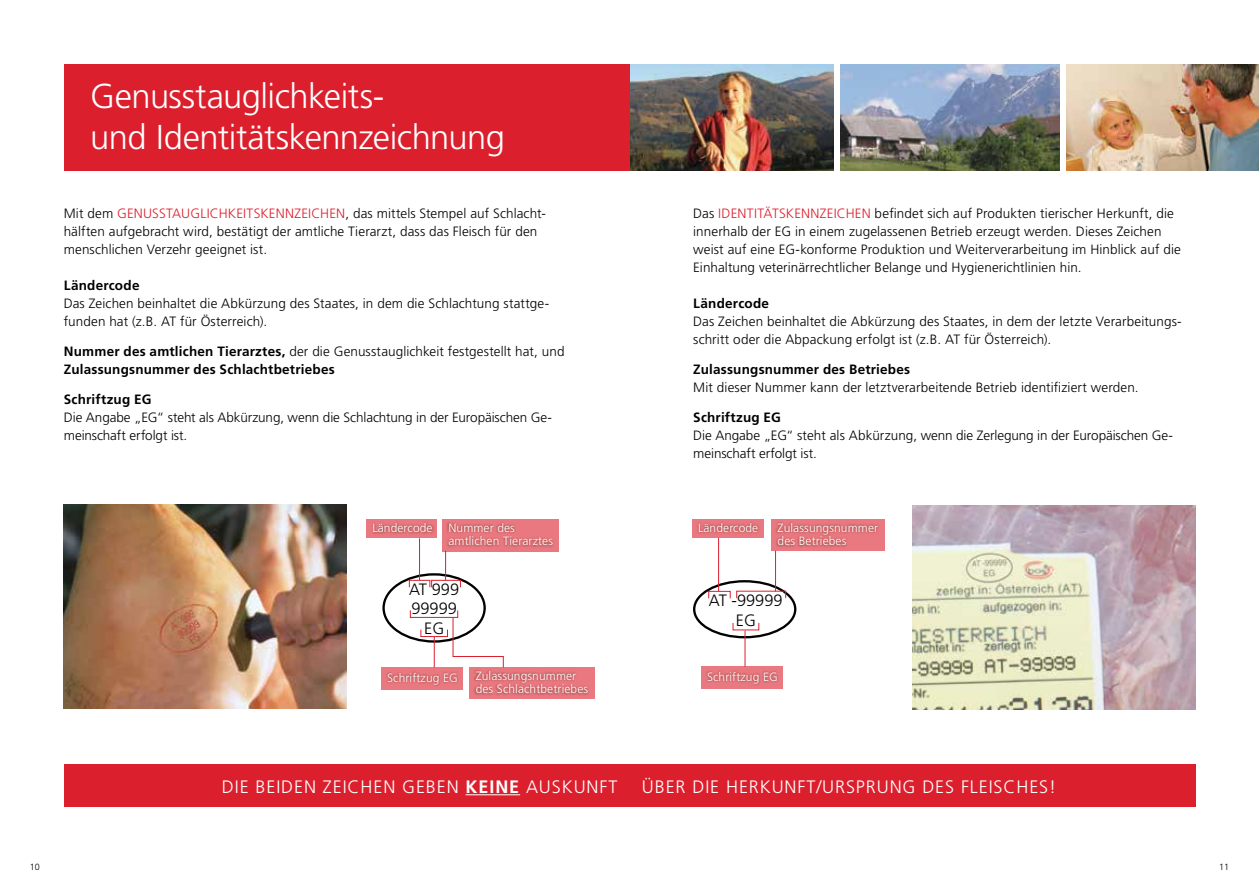
<style>
.page{position:relative;width:1259px;height:893px;background:#fff}
.page>*{position:absolute;margin:0;border:0;box-sizing:border-box;transform-origin:0 0}
.t1{font:300 34.5px/41.4px "Frutiger LT Std";letter-spacing:-.015em;color:#fff}
.t2{font:300 18px "Frutiger LT Std";letter-spacing:.05em;color:#fff}
.t3{font:300 16.5px/19.6px "Frutiger LT Std";color:#000;text-align:center}
.t4{font:300 13.5px/18px "Frutiger LT Std";letter-spacing:.005em;color:#000}
.t5{font:700 13.5px/18px "Frutiger LT Std";letter-spacing:.015em;color:#000}
.t6{font:300 12px/13.5px "Frutiger LT Std";letter-spacing:.01em;color:#fff}
.t7{font:300 9px "Frutiger LT Std";color:#000}
.s1{color:#dc1f2d}
.s2{font-weight:300}
.s3{font-weight:700}
</style>
<div class="page">
<img style="left:1067px;top:65px;width:192px;height:106px">
<img style="left:629px;top:65px;width:204px;height:106px">
<img style="left:840px;top:65px;width:219px;height:106px">
<div style="left:64px;top:764px;width:1131px;height:43px;background:#dc1f2d"></div>
<hr style="left:465px;top:794px;width:55px;height:1px;background:#fff">
<img style="left:64px;top:504px;width:283px;height:205px">
<div style="left:366px;top:519px;width:71px;height:19px;background:#ea7881"></div>
<svg style="left:372px;top:522px;width:62px;height:12px"></svg>
<div style="left:469px;top:667px;width:125px;height:32px;background:#ea7881"></div>
<svg style="left:474px;top:670px;width:115px;height:25px"></svg>
<div style="left:381px;top:667px;width:81px;height:22px;background:#ea7881"></div>
<svg style="left:386px;top:672px;width:72px;height:14px"></svg>
<hr style="left:419px;top:538px;width:1px;height:42px;background:#dc1f2d">
<svg style="left:408px;top:552px;width:53px;height:36px"></svg>
<div style="left:442px;top:519px;width:117px;height:33px;background:#ea7881"></div>
<svg style="left:447px;top:522px;width:107px;height:25px"></svg>
<svg style="left:409px;top:610px;width:95px;height:58px"></svg>
<img style="left:912px;top:506px;width:283px;height:204px">
<div style="left:693px;top:580px;width:103px;height:58px;border:2px solid #000;border-radius:50%"></div>
<div style="left:692px;top:519px;width:72px;height:19px;background:#ea7881"></div>
<svg style="left:697px;top:522px;width:62px;height:11px"></svg>
<svg style="left:708px;top:590px;width:78px;height:9px"></svg>
<svg style="left:732px;top:623px;width:27px;height:8px"></svg>
<div style="left:772px;top:519px;width:113px;height:32px;background:#ea7881"></div>
<svg style="left:776px;top:522px;width:103px;height:25px"></svg>
<div style="left:701px;top:667px;width:81px;height:22px;background:#ea7881"></div>
<svg style="left:706px;top:671px;width:72px;height:14px"></svg>
<hr style="left:718px;top:538px;width:1px;height:53px;background:#dc1f2d">
<hr style="left:775px;top:551px;width:1px;height:40px;background:#dc1f2d">
<hr style="left:744px;top:631px;width:1px;height:36px;background:#dc1f2d">
<div style="left:64px;top:65px;width:565px;height:106px;background:#dc1f2d"></div>
<h1 class="t1" style="left:90px;top:75px;width:416px">Genusstauglichkeits-<br>und Identitätskennzeichnung</h1>
<p class="t4" style="left:64px;top:205px;width:484px">Mit dem <span class="s1">GENUSSTAUGLICHKEITSKENNZEICHEN</span>, das mittels Stempel auf Schlacht&shy;hälften aufgebracht wird, bestätigt der amtliche Tierarzt, dass das Fleisch für den menschlichen Verzehr geeignet ist.</p>
<p class="t5" style="left:64px;top:277px;width:77px">Ländercode</p>
<p class="t4" style="left:64px;top:295px;width:487px">Das Zeichen beinhaltet die Abkürzung des Staates, in dem die Schlachtung stattge&shy;funden hat (z.B. AT für Österreich).</p>
<p class="t5" style="left:64px;top:343px;width:502px">Nummer des amtlichen Tierarztes, <span class="s2">der die Genusstauglichkeit festgestellt hat, und<br></span>Zulassungsnummer des Schlachtbetriebes</p>
<p class="t5" style="left:64px;top:391px;width:89px">Schriftzug EG</p>
<p class="t4" style="left:64px;top:409px;width:490px">Die Angabe „EG“ steht als Abkürzung, wenn die Schlachtung in der Europäischen Ge&shy;meinschaft erfolgt ist.</p>
<p class="t4" style="left:693px;top:205px;width:489px">Das <span class="s1">IDENTITÄTSKENNZEICHEN</span> befindet sich auf Produkten tierischer Herkunft, die innerhalb der EG in einem zugelassenen Betrieb erzeugt werden. Dieses Zeichen weist auf eine EG-konforme Produktion und Weiterverarbeitung im Hinblick auf die Einhaltung veterinärrechtlicher Belange und Hygienerichtlinien hin.</p>
<p class="t5" style="left:693px;top:295px;width:77px">Ländercode</p>
<p class="t4" style="left:693px;top:313px;width:490px">Das Zeichen beinhaltet die Abkürzung des Staates, in dem der letzte Verarbeitungs&shy;schritt oder die Abpackung erfolgt ist (z.B. AT für Österreich).</p>
<p class="t5" style="left:693px;top:361px;width:218px">Zulassungsnummer des Betriebes</p>
<p class="t4" style="left:693px;top:379px;width:447px">Mit dieser Nummer kann der letztverarbeitende Betrieb identifiziert werden.</p>
<p class="t5" style="left:693px;top:409px;width:89px">Schriftzug EG</p>
<p class="t4" style="left:693px;top:427px;width:481px">Die Angabe „EG“ steht als Abkürzung, wenn die Zerlegung in der Europäischen Ge&shy;meinschaft erfolgt ist.</p>
<p class="t6" style="left:372px;top:521px;width:62px">Ländercode</p>
<p class="t6" style="left:448px;top:521px;width:106px">Nummer des amtlichen Tierarztes</p>
<p class="t6" style="left:698px;top:521px;width:62px">Ländercode</p>
<p class="t6" style="left:777px;top:521px;width:102px">Zulassungsnummer des Betriebes</p>
<p class="t3" style="left:409px;top:579px;width:52px">AT 999<br>99999<br>EG</p>
<p class="t3" style="left:709px;top:591px;width:75px">AT -99999<br>EG</p>
<p class="t6" style="left:387px;top:671px;width:72px">Schriftzug EG</p>
<p class="t6" style="left:476px;top:669px;width:114px">Zulassungsnummer des Schlachtbetriebes</p>
<p class="t6" style="left:707px;top:670px;width:72px">Schriftzug EG</p>
<h2 class="t2" style="left:222px;top:777px;width:397px">DIE BEIDEN ZEICHEN GEBEN <span class="s3">KEINE</span> AUSKUNFT</h2>
<h2 class="t2" style="left:642px;top:777px;width:416px">ÜBER DIE HERKUNFT/URSPRUNG DES FLEISCHES!</h2>
<p class="t7" style="left:30px;top:861px;width:12px">10</p>
<p class="t7" style="left:1219px;top:861px;width:12px">11</p>
</div>
